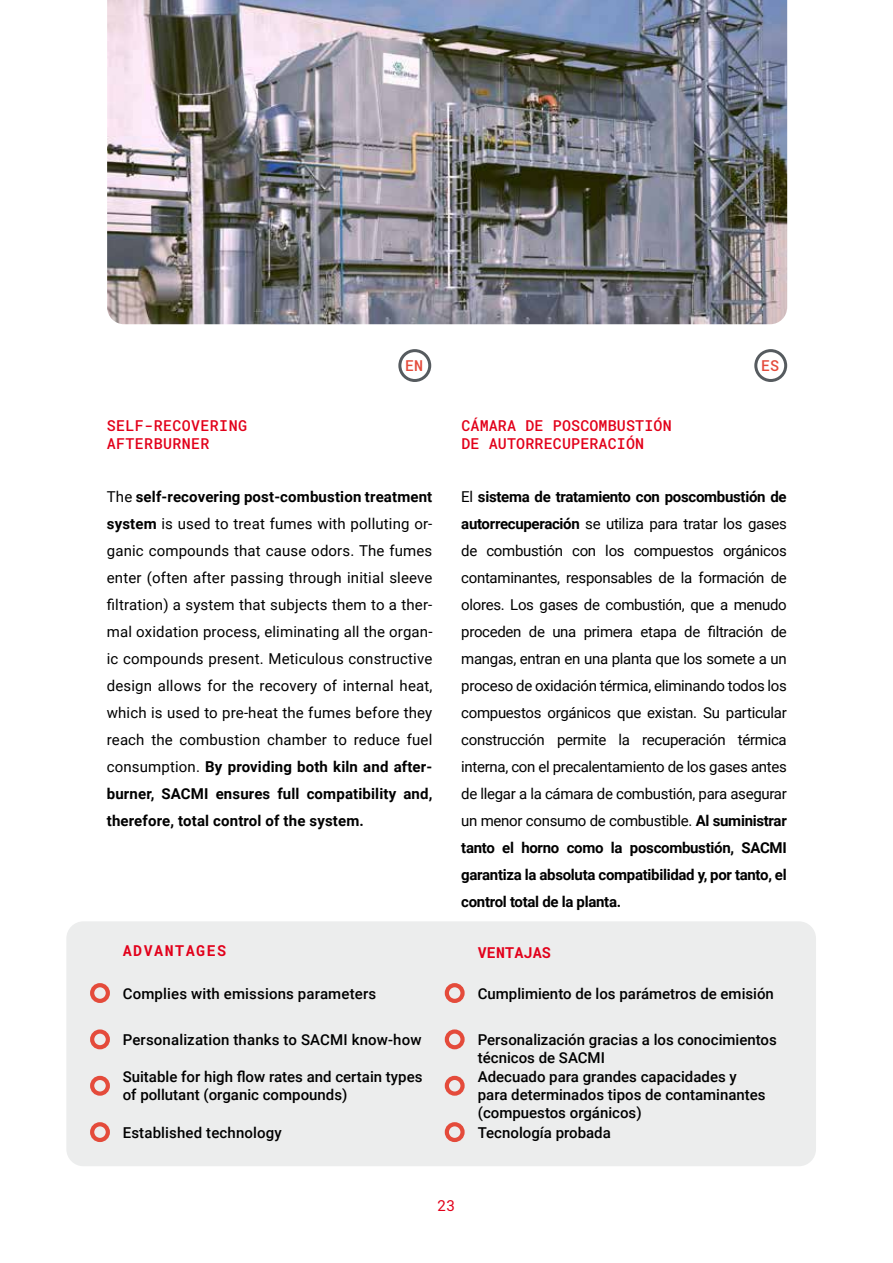
<style>
.page{position:relative;width:893px;height:1263px;background:#fff}
.page>*{position:absolute;margin:0;border:0;box-sizing:border-box;transform-origin:0 0}
.t1{font:15px/27px "Roboto";letter-spacing:-.01em;color:#000;text-align:justify}
.t2{font:500 15px/18.3px "Roboto";color:#000}
.t3{font:500 15px/18px "Roboto Mono";letter-spacing:.01em;color:#e2001a}
.t4{font:700 15px "Roboto Mono";letter-spacing:.1em;color:#e2001a}
.t5{font:700 15px "Roboto Mono";letter-spacing:.01em;color:#e2001a}
.t6{font:500 15px "Roboto Mono";color:#e44b3b}
.t7{font:15px "Roboto Mono";color:#e2001a}
.s1{font-weight:700}
</style>
<div class="page">
<div style="left:66px;top:921px;width:750px;height:245px;background:#eceded;border-radius:17px"></div>
<div style="left:90px;top:983px;width:20px;height:20px;border:4px solid #e44b3b;border-radius:50%"></div>
<div style="left:90px;top:1029px;width:20px;height:20px;border:4px solid #e44b3b;border-radius:50%"></div>
<div style="left:445px;top:983px;width:20px;height:20px;border:4px solid #e44b3b;border-radius:50%"></div>
<div style="left:445px;top:1029px;width:20px;height:20px;border:4px solid #e44b3b;border-radius:50%"></div>
<div style="left:90px;top:1076px;width:20px;height:20px;border:4px solid #e44b3b;border-radius:50%"></div>
<div style="left:445px;top:1076px;width:20px;height:20px;border:4px solid #e44b3b;border-radius:50%"></div>
<div style="left:90px;top:1122px;width:20px;height:20px;border:4px solid #e44b3b;border-radius:50%"></div>
<div style="left:445px;top:1122px;width:20px;height:20px;border:4px solid #e44b3b;border-radius:50%"></div>
<img style="left:107px;top:0;width:680px;height:324px">
<div style="left:754px;top:349px;width:33px;height:33px;border:3px solid #565b5f;border-radius:50%"></div>
<div style="left:398px;top:349px;width:33px;height:33px;border:3px solid #565b5f;border-radius:50%"></div>
<p class="t3" style="left:107px;top:416px;width:142px">SELF-RECOVERING<br>AFTERBURNER</p>
<p class="t6" style="left:405px;top:355px;width:19px">EN</p>
<p class="t1" style="left:107px;top:482px;width:327px">The <span class="s1">self-recovering post-combustion treatment system</span> is used to treat fumes with polluting or&shy;ganic compounds that cause odors. The fumes enter (often after passing through initial sleeve filtration) a system that subjects them to a ther&shy;mal oxidation process, eliminating all the organ&shy;ic compounds present. Meticulous constructive design allows for the recovery of internal heat, which is used to pre-heat the fumes before they reach the combustion chamber to reduce fuel consumption. <span class="s1">By providing both kiln and after&shy;burner, SACMI ensures full compatibility and, therefore, total control of the system.</span></p>
<p class="t4" style="left:123px;top:940px;width:105px">ADVANTAGES</p>
<p class="t2" style="left:123px;top:984px;width:255px">Complies with emissions parameters</p>
<p class="t2" style="left:123px;top:1030px;width:300px">Personalization thanks to SACMI know-how</p>
<p class="t2" style="left:123px;top:1067px;width:301px">Suitable for high flow rates and certain types of pollutant (organic compounds)</p>
<p class="t2" style="left:123px;top:1123px;width:161px">Established technology</p>
<p class="t3" style="left:461px;top:416px;width:212px">CÁMARA DE POSCOMBUSTIÓN<br>DE AUTORRECUPERACIÓN</p>
<p class="t6" style="left:761px;top:355px;width:19px">ES</p>
<p class="t1" style="left:461px;top:482px;width:327px">El <span class="s1">sistema de tratamiento con poscombustión de autorrecuperación</span> se utiliza para tratar los gases de combustión con los compuestos orgánicos contaminantes, responsables de la formación de olores. Los gases de combustión, que a menudo proceden de una primera etapa de filtración de mangas, entran en una planta que los somete a un proceso de oxidación térmica, eliminando todos los compuestos orgánicos que existan. Su particular construcción permite la recuperación térmica interna, con el precalentamiento de los gases antes de llegar a la cámara de combustión, para asegurar un menor consumo de combustible. <span class="s1">Al suministrar tanto el horno como la poscombustión, SACMI garantiza la absoluta compatibilidad y, por tanto, el control total de la planta.</span></p>
<p class="t5" style="left:478px;top:942px;width:75px">VENTAJAS</p>
<p class="t2" style="left:478px;top:984px;width:298px">Cumplimiento de los parámetros de emisión</p>
<p class="t2" style="left:478px;top:1030px;width:301px">Personalización gracias a los conocimientos técnicos de SACMI<br>Adecuado para grandes capacidades y<br>para determinados tipos de contaminantes (compuestos orgánicos)</p>
<p class="t2" style="left:478px;top:1123px;width:135px">Tecnología probada</p>
<p class="t7" style="left:437px;top:1195px;width:19px">23</p>
</div>
